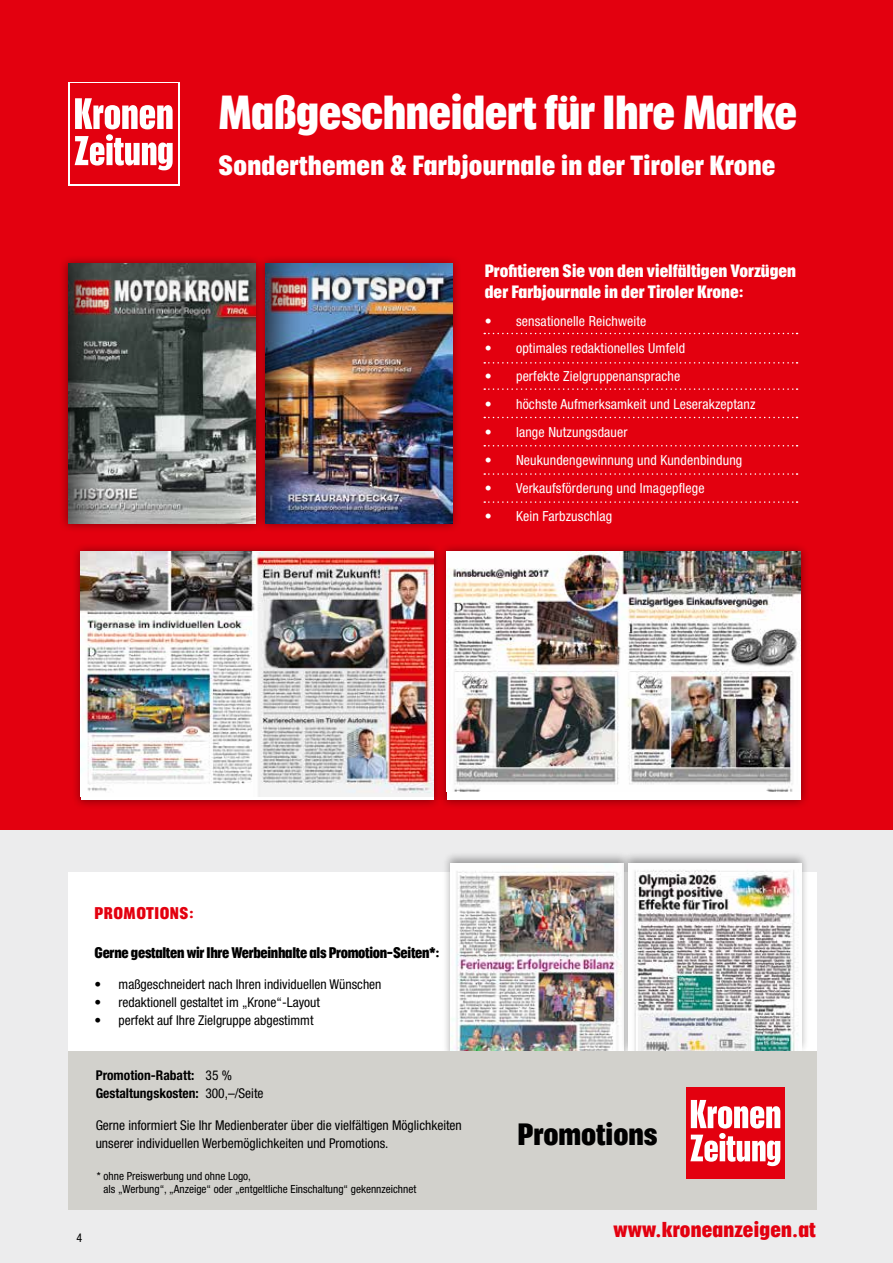
<style>
.page{position:relative;width:893px;height:1263px;background:#ececed}
.page>*{position:absolute;margin:0;border:0;box-sizing:border-box;transform-origin:0 0}
.t1{font:700 condensed 46.5px "Placard";letter-spacing:-.01em;color:#fff}
.t2{font:700 condensed 30px "Placard";color:#000}
.t3{font:700 condensed 27px "Placard";letter-spacing:.01em;color:#fff}
.t4{font:700 condensed 21px "Placard";letter-spacing:.01em;color:#e3000f}
.t5{font:700 condensed 17.4px/20.9px "Placard";color:#fff}
.t6{font:700 condensed 16.5px "Placard";letter-spacing:.03em;color:#e3000f}
.t7{font:700 condensed 15px "Placard";letter-spacing:-.02em;color:#000;scale:.96 1}
.t8{font:condensed 13.95px "Helvetica Neue";letter-spacing:.01em;color:#fff}
.t9{font:condensed 13.5px/18px "Helvetica Neue";color:#000}
.t10{font:700 condensed 13.5px/18px "Helvetica Neue";color:#000}
.t11{font:condensed 12px "Helvetica Neue";color:#000}
.t12{font:condensed 11.25px/13.5px "Helvetica Neue";color:#000}
.s1{font-weight:400}
</style>
<div class="page">
<div style="left:0;top:0;width:893px;height:829px;background:#e3000f"></div>
<div style="left:68px;top:872px;width:748px;height:316px;background:#fff"></div>
<div style="left:442px;top:851px;width:190px;height:212px;background:#000;opacity:.35"></div>
<img style="left:451px;top:864px;width:169px;height:187px">
<div style="left:59px;top:255px;width:206px;height:278px;background:#000;opacity:.45"></div>
<div style="left:65px;top:261px;width:192px;height:264px;background:#000;opacity:.75"></div>
<div style="left:256px;top:255px;width:206px;height:278px;background:#000;opacity:.45"></div>
<div style="left:263px;top:261px;width:190px;height:264px;background:#000;opacity:.75"></div>
<div style="left:438px;top:542px;width:372px;height:268px;background:#000;opacity:.45"></div>
<div style="left:447px;top:551px;width:353px;height:249px;background:#fff"></div>
<img style="left:447px;top:551px;width:353px;height:240px">
<div style="left:72px;top:542px;width:371px;height:268px;background:#000;opacity:.45"></div>
<img style="left:81px;top:551px;width:353px;height:246px">
<div style="left:620px;top:851px;width:189px;height:205px;background:#000;opacity:.35"></div>
<img style="left:628px;top:863px;width:173px;height:188px">
<div style="left:68px;top:1051px;width:748px;height:159px;background:#d2d1cc"></div>
<svg style="left:484px;top:333px;width:313px;height:1px"></svg>
<svg style="left:484px;top:362px;width:313px;height:2px"></svg>
<svg style="left:484px;top:388px;width:313px;height:2px"></svg>
<svg style="left:484px;top:417px;width:313px;height:1px"></svg>
<svg style="left:484px;top:445px;width:313px;height:1px"></svg>
<svg style="left:484px;top:473px;width:313px;height:2px"></svg>
<svg style="left:484px;top:501px;width:313px;height:2px"></svg>
<div style="left:68px;top:82px;width:112px;height:104px;background:linear-gradient(to right,#fff,#fff)"></div>
<div style="left:70px;top:84px;width:108px;height:100px;background:#e3000f"></div>
<svg style="left:75px;top:98px;width:98px;height:72px"></svg>
<div style="left:686px;top:1086px;width:99px;height:92px;background:#e3000f"></div>
<svg style="left:690px;top:1100px;width:90px;height:66px"></svg>
<h1 class="t1" style="left:219px;top:87px;width:580px">Maßgeschneidert für Ihre Marke</h1>
<h3 class="t3" style="left:219px;top:150px;width:558px">Sonderthemen &amp; Farbjournale in der Tiroler Krone</h3>
<p class="t5" style="left:485px;top:260px;width:313px">Profitieren Sie von den vielfältigen Vorzügen der Farbjournale in der Tiroler Krone:</p>
<p class="t8" style="left:485px;top:313px;width:163px">• sensationelle Reichweite</p>
<p class="t8" style="left:485px;top:340px;width:202px">• optimales redaktionelles Umfeld</p>
<p class="t8" style="left:485px;top:368px;width:197px">• perfekte Zielgruppenansprache</p>
<p class="t8" style="left:485px;top:396px;width:272px">• höchste Aufmerksamkeit und Leserakzeptanz</p>
<p class="t8" style="left:485px;top:424px;width:144px">• lange Nutzungsdauer</p>
<p class="t8" style="left:485px;top:452px;width:259px">• Neukundengewinnung und Kundenbindung</p>
<p class="t8" style="left:485px;top:480px;width:221px">• Verkaufsförderung und Imagepflege</p>
<p class="t8" style="left:485px;top:508px;width:129px">• Kein Farbzuschlag</p>
<p class="t6" style="left:95px;top:904px;width:101px">PROMOTIONS:</p>
<p class="t7" style="left:95px;top:944px;width:361px">Gerne gestalten wir Ihre Werbeinhalte als Promotion-Seiten*:</p>
<p class="t9" style="left:95px;top:976px;width:288px">• maßgeschneidert nach Ihren individuellen Wünschen</p>
<p class="t9" style="left:95px;top:994px;width:227px">• redaktionell gestaltet im „Krone“-Layout</p>
<p class="t9" style="left:95px;top:1012px;width:220px">• perfekt auf Ihre Zielgruppe abgestimmt</p>
<p class="t10" style="left:96px;top:1066px;width:169px">Promotion-Rabatt: <span class="s1">35 %<br></span>Gestaltungskosten: <span class="s1">300,–/Seite</span></p>
<p class="t9" style="left:96px;top:1116px;width:368px">Gerne informiert Sie Ihr Medienberater über die vielfältigen Möglichkeiten unserer individuellen Werbemöglichkeiten und Promotions.</p>
<p class="t12" style="left:103px;top:1169px;width:314px;text-indent:-7px">* ohne Preiswerbung und ohne Logo,<br>als „Werbung“, „Anzeige“ oder „entgeltliche Einschaltung“ gekennzeichnet</p>
<p class="t11" style="left:77px;top:1231px;width:7px">4</p>
<h2 class="t2" style="left:517px;top:1117px;width:142px">Promotions</h2>
<h3 class="t4" style="left:613px;top:1218px;width:204px">www.kroneanzeigen.at</h3>
</div>
